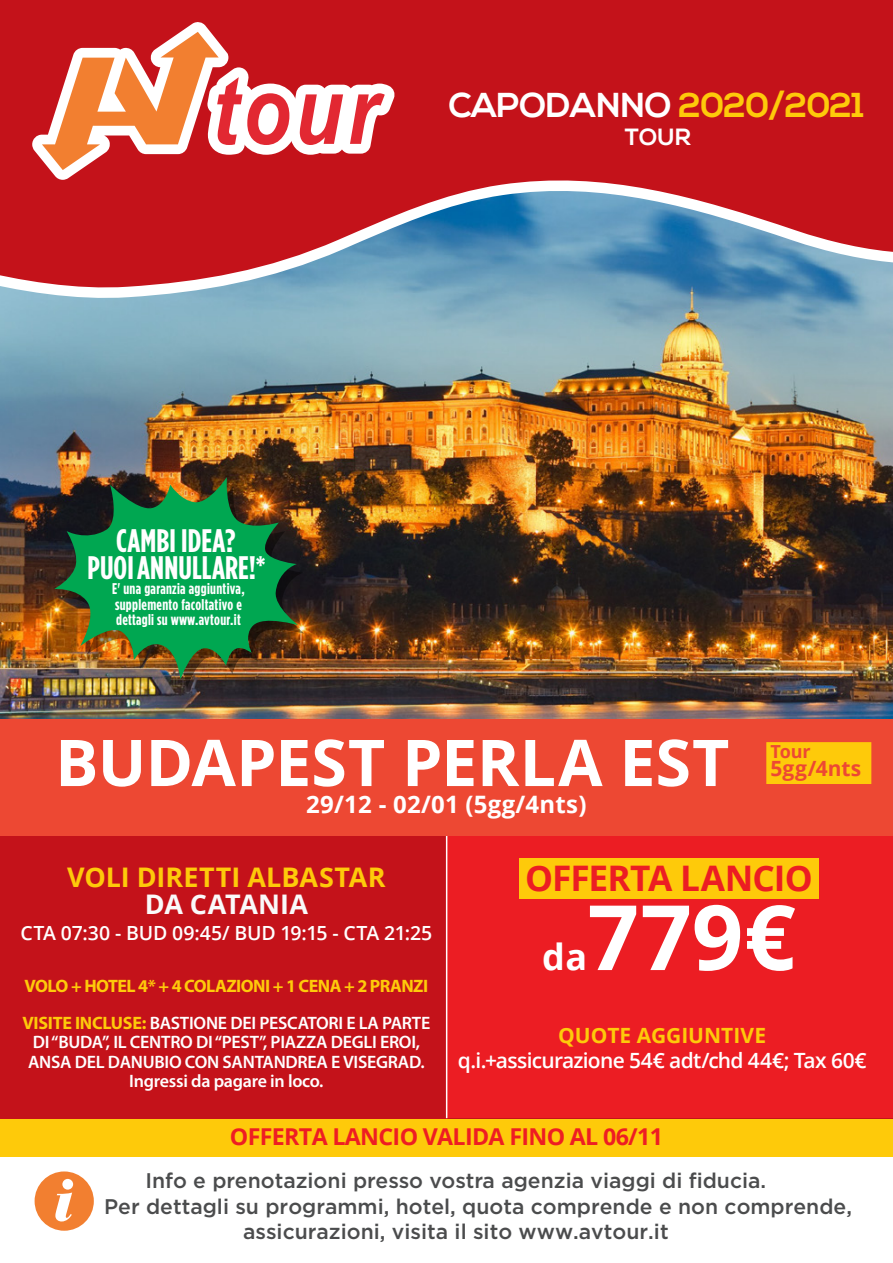
<style>
.page{position:relative;width:893px;height:1263px;background:#fff}
.page>*{position:absolute;margin:0;border:0;box-sizing:border-box;transform-origin:0 0}
.t1{font:700 90.3px "Open Sans";color:#fff}
.t2{font:700 64.5px "Open Sans";color:#fff}
.t3{font:61.95px "Cg Bauer Bodoni Bl It";color:#fff}
.t4{font:700 36px "Open Sans";color:#fff}
.t5{font:700 35.25px "Open Sans";letter-spacing:-.025em;color:#ec1d23}
.t6{font:700 34.5px "Nexa";letter-spacing:-.01em;color:#fff}
.t7{font:700 32.55px/26.4px "Gotham Condensed";letter-spacing:.005em;color:#fff;text-align:center}
.t8{font:700 27px "Open Sans";letter-spacing:.005em;color:#feca0a}
.t9{font:700 27px "Open Sans";letter-spacing:-.005em;color:#fafafa}
.t10{font:700 24px "Open Sans";letter-spacing:.01em;color:#fff}
.t11{font:700 23.4px "Nexa";color:#fff}
.t12{font:700 23.25px "Open Sans";letter-spacing:-.03em;color:#ee1d23}
.t13{font:500 21.15px "Gotham";color:#4b4c4d}
.t14{font:600 21px "Open Sans";letter-spacing:-.035em;color:#fff}
.t15{font:700 21px "Open Sans";color:#feca0a}
.t16{font:700 21px "Open Sans";letter-spacing:.005em;color:#ed4833}
.t17{font:600 19.5px "Open Sans";letter-spacing:-.01em;color:#fff}
.t18{font:600 18px/19.5px "Myriad Pro";letter-spacing:-.015em;color:#fff;text-align:center}
.t19{font:700 18px/36.6px "Myriad Pro";letter-spacing:-.03em;color:#feca0a}
.t20{font:700 18px "Open Sans";color:#ed4833}
.t21{font:700 15.45px/15.5px "Gotham Condensed";letter-spacing:.02em;color:#fff}
.s1{color:#feca0a}
.s2{font-weight:600;color:#fff}
</style>
<div class="page">
<div style="left:0;top:0;width:893px;height:601px;background:#c4121a"></div>
<svg style="left:32px;top:22px;width:363px;height:141px"></svg>
<img style="left:0;top:163px;width:893px;height:556px">
<div style="left:0;top:723px;width:893px;height:395px;background:#c4121a"></div>
<div style="left:447px;top:794px;width:446px;height:324px;background:#ec1d23"></div>
<hr style="left:446px;top:794px;width:1px;height:324px;background:#fff">
<div style="left:0;top:719px;width:893px;height:117px;background:#ed4833"></div>
<div style="left:766px;top:742px;width:105px;height:42px;background:#feca0a"></div>
<div style="left:0;top:1119px;width:893px;height:37px;background:#feca0a"></div>
<div style="left:35px;top:1171px;width:59px;height:60px;background:#f27f30;border-radius:50%"></div>
<img style="left:61px;top:486px;width:244px;height:202px">
<img style="left:54px;top:477px;width:244px;height:203px">
<div style="left:519px;top:858px;width:300px;height:41px;background:#feca0a"></div>
<h3 class="t7" style="left:88px;top:527px;width:179px">CAMBI IDEA?<br>PUOIANNULLARE!*</h3>
<p class="t21" style="left:112px;top:581px;width:134px">E' una garanzia aggiuntiva, supplemento facoltativo e dettagli su www.avtour.it</p>
<h3 class="t6" style="left:449px;top:85px;width:417px">CAPODANNO <span class="s1">2020/2021</span></h3>
<p class="t11" style="left:625px;top:124px;width:68px">TOUR</p>
<h2 class="t2" style="left:55px;top:717px;width:676px">BUDAPEST PERLA EST</h2>
<p class="t20" style="left:771px;top:738px;width:42px">Tour</p>
<p class="t16" style="left:771px;top:753px;width:92px">5gg/4nts</p>
<p class="t10" style="left:306px;top:787px;width:282px">29/12 - 02/01 (5gg/4nts)</p>
<p class="t8" style="left:67px;top:858px;width:320px">VOLI DIRETTI ALBASTAR</p>
<p class="t9" style="left:145px;top:885px;width:165px">DA CATANIA</p>
<p class="t17" style="left:21px;top:920px;width:413px">CTA 07:30 - BUD 09:45/ BUD 19:15 - CTA 21:25</p>
<p class="t19" style="left:22px;top:967px;width:409px">VOLO + HOTEL 4* + 4 COLAZIONI + 1 CENA + 2 PRANZI<br>VISITE INCLUSE: <span class="s2">BASTIONE DEI PESCATORI E LA PARTE</span></p>
<p class="t18" style="left:28px;top:1032px;width:398px">DI “BUDA”, IL CENTRO DI “PEST”, PIAZZA DEGLI EROI,<br>ANSA DEL DANUBIO CON SANTANDREA E VISEGRAD.<br>Ingressi da pagare in loco.</p>
<h3 class="t5" style="left:651px;top:852px;width:21px">E</h3>
<h3 class="t5" style="left:525px;top:853px;width:289px">OFFERTA LANCIO</h3>
<h1 class="t1" style="left:587px;top:873px;width:210px">779€</h1>
<h3 class="t4" style="left:542px;top:931px;width:46px">da</h3>
<p class="t15" style="left:558px;top:1020px;width:210px">QUOTE AGGIUNTIVE</p>
<p class="t14" style="left:458px;top:1046px;width:410px">q.i.+assicurazione 54€ adt/chd 44€; Tax 60€</p>
<h3 class="t3" style="left:54px;top:1161px;width:21px">i</h3>
<p class="t12" style="left:230px;top:1120px;width:435px">OFFERTA LANCIO VALIDA FINO AL 06/11</p>
<p class="t13" style="left:145px;top:1169px;width:622px">Info e prenotazioni presso vostra agenzia viaggi di fiducia.</p>
<p class="t13" style="left:104px;top:1194px;width:749px">Per dettagli su programmi, hotel, quota comprende e non comprende,</p>
<p class="t13" style="left:243px;top:1219px;width:427px">assicurazioni, visita il sito www.avtour.it</p>
</div>
